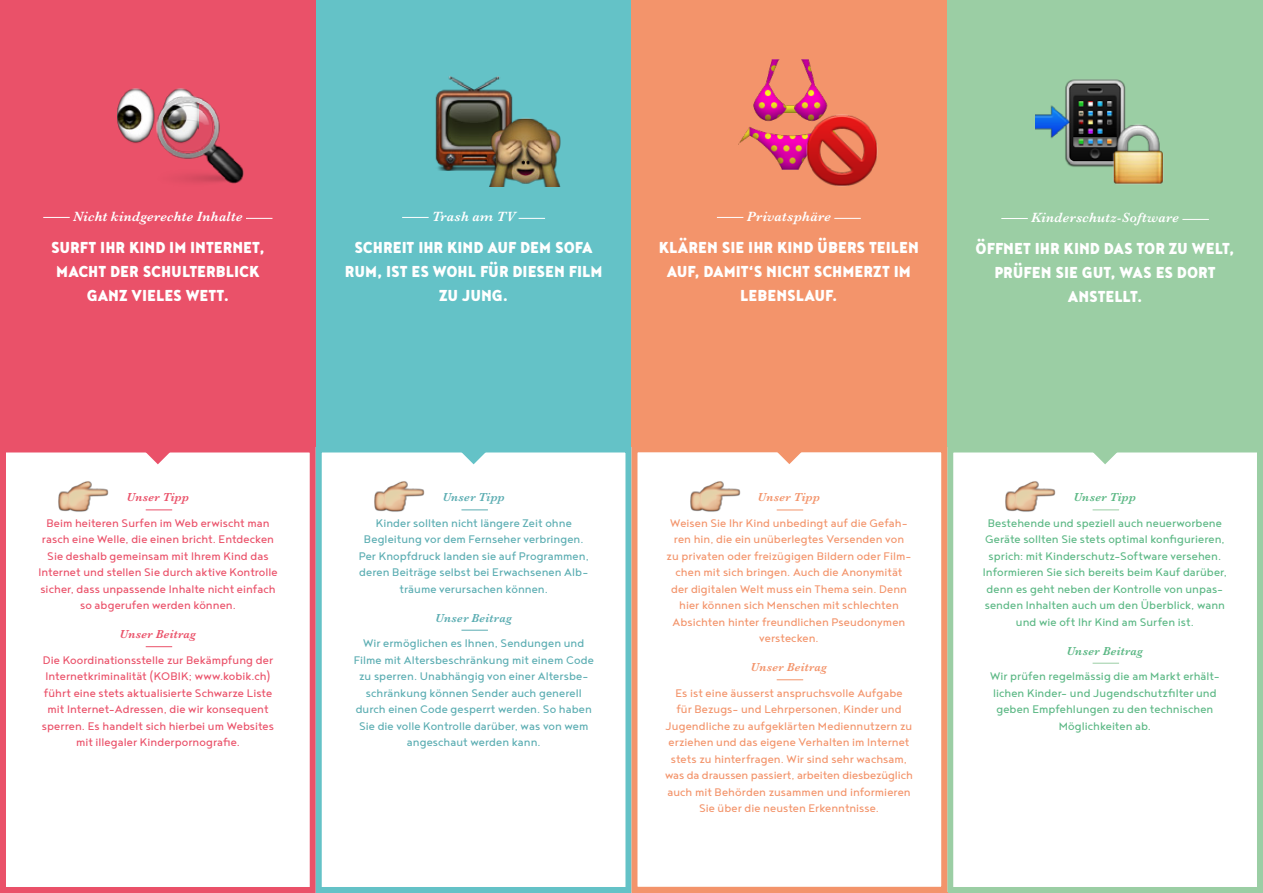
<style>
.page{position:relative;width:1263px;height:893px;background:#fff}
.page>*{position:absolute;margin:0;border:0;box-sizing:border-box;transform-origin:0 0}
.t1{font:900 19.5px/24px "Noyh Slim";color:#fff;text-align:center}
.t2{font:italic 600 13.8px "Baskerville";letter-spacing:.02em;color:#fff}
.t3{font:13.5px/16.5px "Noyh";letter-spacing:.005em;color:#f3946b;text-align:center}
.t4{font:13.5px/16.5px "Noyh";letter-spacing:.005em;color:#ea5169;text-align:center}
.t5{font:13.5px/16.5px "Noyh";letter-spacing:.005em;color:#5badb2;text-align:center}
.t6{font:13.5px/16.5px "Noyh";letter-spacing:.005em;color:#5cb885;text-align:center}
.t7{font:italic 600 12px "Baskerville";letter-spacing:.025em;color:#ea5169}
.t8{font:italic 600 12px "Baskerville";letter-spacing:.025em;color:#5badb2}
.t9{font:italic 600 12px "Baskerville";letter-spacing:.025em;color:#5cb885}
.t10{font:italic 600 12px "Baskerville";letter-spacing:.03em;color:#f3946b}
</style>
<div class="page">
<div style="left:0;top:446px;width:316px;height:447px;border:6px solid #ea5169"></div>
<div style="left:316px;top:446px;width:315px;height:447px;border:6px solid #64c2c7"></div>
<div style="left:316px;top:0;width:315px;height:446px;background:#64c2c7"></div>
<div style="left:0;top:0;width:316px;height:446px;background:#ea5169"></div>
<svg style="left:43px;top:217px;width:27px;height:1px"></svg>
<svg style="left:246px;top:218px;width:26px;height:1px"></svg>
<svg style="left:402px;top:217px;width:27px;height:1px"></svg>
<svg style="left:519px;top:218px;width:26px;height:1px"></svg>
<svg style="left:146px;top:509px;width:26px;height:1px"></svg>
<svg style="left:146px;top:646px;width:26px;height:1px"></svg>
<svg style="left:461px;top:509px;width:27px;height:1px"></svg>
<svg style="left:461px;top:630px;width:27px;height:1px"></svg>
<svg style="left:1092px;top:509px;width:27px;height:1px"></svg>
<svg style="left:1092px;top:663px;width:27px;height:1px"></svg>
<svg style="left:456px;top:446px;width:36px;height:18px"></svg>
<svg style="left:140px;top:446px;width:36px;height:18px"></svg>
<div style="left:947px;top:0;width:316px;height:446px;background:#9bcea4"></div>
<div style="left:947px;top:446px;width:316px;height:447px;border:6px solid #9bcea4"></div>
<svg style="left:1001px;top:218px;width:27px;height:1px"></svg>
<svg style="left:1182px;top:219px;width:27px;height:1px"></svg>
<svg style="left:1087px;top:446px;width:36px;height:18px"></svg>
<img style="left:435px;top:76px;width:78px;height:95px">
<img style="left:488px;top:110px;width:73px;height:76px">
<img style="left:118px;top:88px;width:71px;height:56px">
<img style="left:153px;top:91px;width:91px;height:93px">
<img style="left:1036px;top:79px;width:90px;height:88px">
<img style="left:1103px;top:115px;width:61px;height:70px">
<div style="left:631px;top:0;width:316px;height:446px;background:#f3946b"></div>
<div style="left:631px;top:446px;width:316px;height:447px;border:6px solid #f3946b"></div>
<svg style="left:771px;top:446px;width:36px;height:18px"></svg>
<svg style="left:717px;top:217px;width:26px;height:1px"></svg>
<svg style="left:834px;top:218px;width:27px;height:1px"></svg>
<svg style="left:777px;top:509px;width:26px;height:1px"></svg>
<svg style="left:777px;top:679px;width:26px;height:1px"></svg>
<img style="left:738px;top:59px;width:90px;height:111px">
<img style="left:798px;top:107px;width:80px;height:79px">
<img style="left:58px;top:481px;width:51px;height:31px">
<img style="left:690px;top:481px;width:51px;height:31px">
<img style="left:1005px;top:481px;width:51px;height:31px">
<img style="left:374px;top:481px;width:51px;height:31px">
<p class="t2" style="left:73px;top:207px;width:171px">Nicht kindgerechte Inhalte</p>
<h1 class="t1" style="left:51px;top:235px;width:215px">SURFT IHR KIND IM INTERNET,<br>MACHT DER SCHULTERBLICK<br>GANZ VIELES WETT.</h1>
<p class="t2" style="left:432px;top:207px;width:85px">Trash am TV</p>
<h1 class="t1" style="left:345px;top:235px;width:259px">SCHREIT IHR KIND AUF DEM SOFA<br>RUM, IST ES WOHL FÜR DIESEN FILM<br>ZU JUNG.</h1>
<p class="t2" style="left:747px;top:207px;width:85px">Privatsphäre</p>
<h1 class="t1" style="left:659px;top:235px;width:262px">KLÄREN SIE IHR KIND ÜBERS TEILEN<br>AUF, DAMIT‘S NICHT SCHMERZT IM<br>LEBENSLAUF.</h1>
<p class="t2" style="left:1031px;top:208px;width:149px">Kinderschutz-Software</p>
<h1 class="t1" style="left:976px;top:236px;width:260px">ÖFFNET IHR KIND DAS TOR ZU WELT,<br>PRÜFEN SIE GUT, WAS ES DORT<br>ANSTELLT.</h1>
<p class="t7" style="left:127px;top:489px;width:64px">Unser Tipp</p>
<p class="t4" style="left:38px;top:514px;width:241px">Beim heiteren Surfen im Web erwischt man rasch eine Welle, die einen bricht. Entdecken Sie deshalb gemeinsam mit Ihrem Kind das Internet und stellen Sie durch aktive Kontrolle sicher, dass unpassende Inhalte nicht einfach so abgerufen werden können.</p>
<p class="t7" style="left:120px;top:626px;width:78px">Unser Beitrag</p>
<p class="t4" style="left:42px;top:651px;width:234px">Die Koordinationsstelle zur Bekämpfung der Internetkriminalität (KOBIK; www.kobik.ch) führt eine stets aktualisierte Schwarze Liste mit Internet-Adressen, die wir konsequent sperren. Es handelt sich hierbei um Websites mit illegaler Kinderpornografie.</p>
<p class="t8" style="left:443px;top:489px;width:64px">Unser Tipp</p>
<p class="t5" style="left:359px;top:514px;width:232px">Kinder sollten nicht längere Zeit ohne Begleitung vor dem Fernseher verbringen.<br>Per Knopfdruck landen sie auf Programmen, deren Beiträge selbst bei Erwachsenen Alb&shy;träume verursachen können.</p>
<p class="t8" style="left:436px;top:610px;width:78px">Unser Beitrag</p>
<p class="t5" style="left:354px;top:635px;width:242px">Wir ermöglichen es Ihnen, Sendungen und Filme mit Altersbeschränkung mit einem Code zu sperren. Unabhängig von einer Altersbe&shy;schränkung können Sender auch generell durch einen Code gesperrt werden. So haben Sie die volle Kontrolle darüber, was von wem angeschaut werden kann.</p>
<p class="t10" style="left:758px;top:489px;width:64px">Unser Tipp</p>
<p class="t3" style="left:667px;top:514px;width:246px">Weisen Sie Ihr Kind unbedingt auf die Gefah&shy;ren hin, die ein unüberlegtes Versenden von zu privaten oder freizügigen Bildern oder Film&shy;chen mit sich bringen. Auch die Anonymität der digitalen Welt muss ein Thema sein. Denn hier können sich Menschen mit schlechten Absichten hinter freundlichen Pseudonymen verstecken.</p>
<p class="t10" style="left:751px;top:659px;width:78px">Unser Beitrag</p>
<p class="t3" style="left:665px;top:684px;width:249px">Es ist eine äusserst anspruchsvolle Aufgabe<br>für Bezugs- und Lehrpersonen, Kinder und Jugendliche zu aufgeklärten Mediennutzern zu erziehen und das eigene Verhalten im Internet stets zu hinterfragen. Wir sind sehr wachsam, was da draussen passiert, arbeiten diesbezüglich auch mit Behörden zusammen und informieren Sie über die neusten Erkenntnisse.</p>
<p class="t9" style="left:1074px;top:489px;width:64px">Unser Tipp</p>
<p class="t6" style="left:983px;top:514px;width:246px">Bestehende und speziell auch neuerworbene Geräte sollten Sie stets optimal konfigurieren, sprich: mit Kinderschutz-Software versehen.<br>Informieren Sie sich bereits beim Kauf darüber, denn es geht neben der Kontrolle von unpas&shy;senden Inhalten auch um den Überblick, wann und wie oft Ihr Kind am Surfen ist.</p>
<p class="t9" style="left:1067px;top:643px;width:78px">Unser Beitrag</p>
<p class="t6" style="left:990px;top:668px;width:231px">Wir prüfen regelmässig die am Markt erhält&shy;lichen Kinder- und Jugendschutzfilter und geben Empfehlungen zu den technischen Möglichkeiten ab.</p>
</div>
